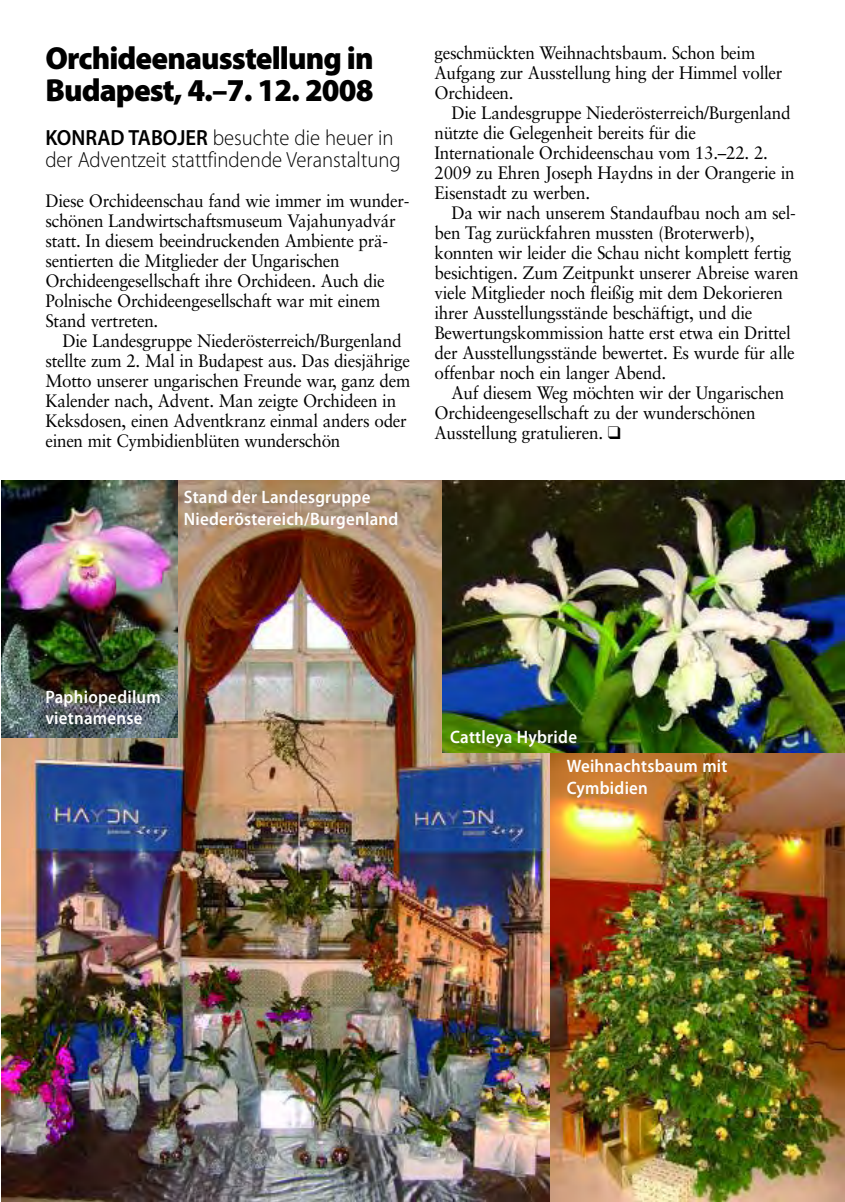
<style>
.page{position:relative;width:845px;height:1202px;background:#fff}
.page>*{position:absolute;margin:0;border:0;box-sizing:border-box;transform-origin:0 0}
.t1{font:900 32px/32px "Myriad Pro";letter-spacing:-.03em;color:#000}
.t2{font:300 22px/22px "Myriad Pro";color:#000;scale:.94 1}
.t3{font:18px/20px "Sabon";letter-spacing:-.015em;color:#000;scale:.95 1}
.t4{font:600 18px/21.6px "Myriad Pro";letter-spacing:.015em;color:#fff;scale:.94 1}
.s1{font-weight:600}
</style>
<div class="page">
<img style="left:550px;top:753px;width:295px;height:449px">
<img style="left:1px;top:480px;width:549px;height:722px">
<img style="left:443px;top:480px;width:402px;height:273px">
<img style="left:2px;top:480px;width:175px;height:257px">
<h1 class="t1" style="left:45px;top:45px;width:330px">Orchideenausstellung in<br>Budapest, 4.–7. 12. 2008</h1>
<p class="t2" style="left:45px;top:129px;width:379px"><span class="s1">KONRAD TABOJER</span> besuchte die heuer in der Adventzeit stattfindende Veranstaltung</p>
<p class="t3" style="left:45px;top:193px;width:385px">Diese Orchideenschau fand wie immer im wunder&shy;schönen Landwirtschaftsmuseum Vajahunyadvár statt. In diesem beeindruckenden Ambiente prä&shy;sentierten die Mitglieder der Ungarischen Orchideengesellschaft ihre Orchideen. Auch die Polnische Orchideengesellschaft war mit einem Stand vertreten.</p>
<p class="t3" style="left:45px;top:333px;width:386px;text-indent:17px">Die Landesgruppe Niederösterreich/Burgenland stellte zum 2. Mal in Budapest aus. Das diesjährige Motto unserer ungarischen Freunde war, ganz dem Kalender nach, Advent. Man zeigte Orchideen in Keksdosen, einen Adventkranz einmal anders oder einen mit Cymbidienblüten wunderschön</p>
<p class="t4" style="left:184px;top:488px;width:230px">Stand der Landesgruppe<br>Niederöstereich/Burgenland</p>
<p class="t3" style="left:434px;top:44px;width:368px">geschmückten Weihnachtsbaum. Schon beim<br>Aufgang zur Ausstellung hing der Himmel voller<br>Orchideen.</p>
<p class="t3" style="left:434px;top:104px;width:381px;text-indent:17px">Die Landesgruppe Niederösterreich/Burgenland nützte die Gelegenheit bereits für die Internationale Orchideenschau vom 13.–22. 2.<br>2009 zu Ehren Joseph Haydns in der Orangerie in Eisenstadt zu werben.</p>
<p class="t3" style="left:434px;top:204px;width:385px;text-indent:17px">Da wir nach unserem Standaufbau noch am sel&shy;ben Tag zurückfahren mussten (Broterwerb), konnten wir leider die Schau nicht komplett fertig besichtigen. Zum Zeitpunkt unserer Abreise waren viele Mitglieder noch fleißig mit dem Dekorieren ihrer Ausstellungsstände beschäftigt, und die Bewertungskommission hatte erst etwa ein Drittel der Ausstellungsstände bewertet. Es wurde für alle offenbar noch ein langer Abend.</p>
<p class="t3" style="left:434px;top:384px;width:370px;text-indent:17px">Auf diesem Weg möchten wir der Ungarischen<br>Orchideengesellschaft zu der wunderschönen<br>Ausstellung gratulieren. ❑</p>
<p class="t4" style="left:45px;top:687px;width:124px">Paphiopedilum vietnamense</p>
<p class="t4" style="left:566px;top:723px;width:173px;line-height:29.8px;text-indent:-116px">Cattleya Hybride<br>Weihnachtsbaum mit</p>
<p class="t4" style="left:566px;top:779px;width:88px">Cymbidien</p>
</div>
